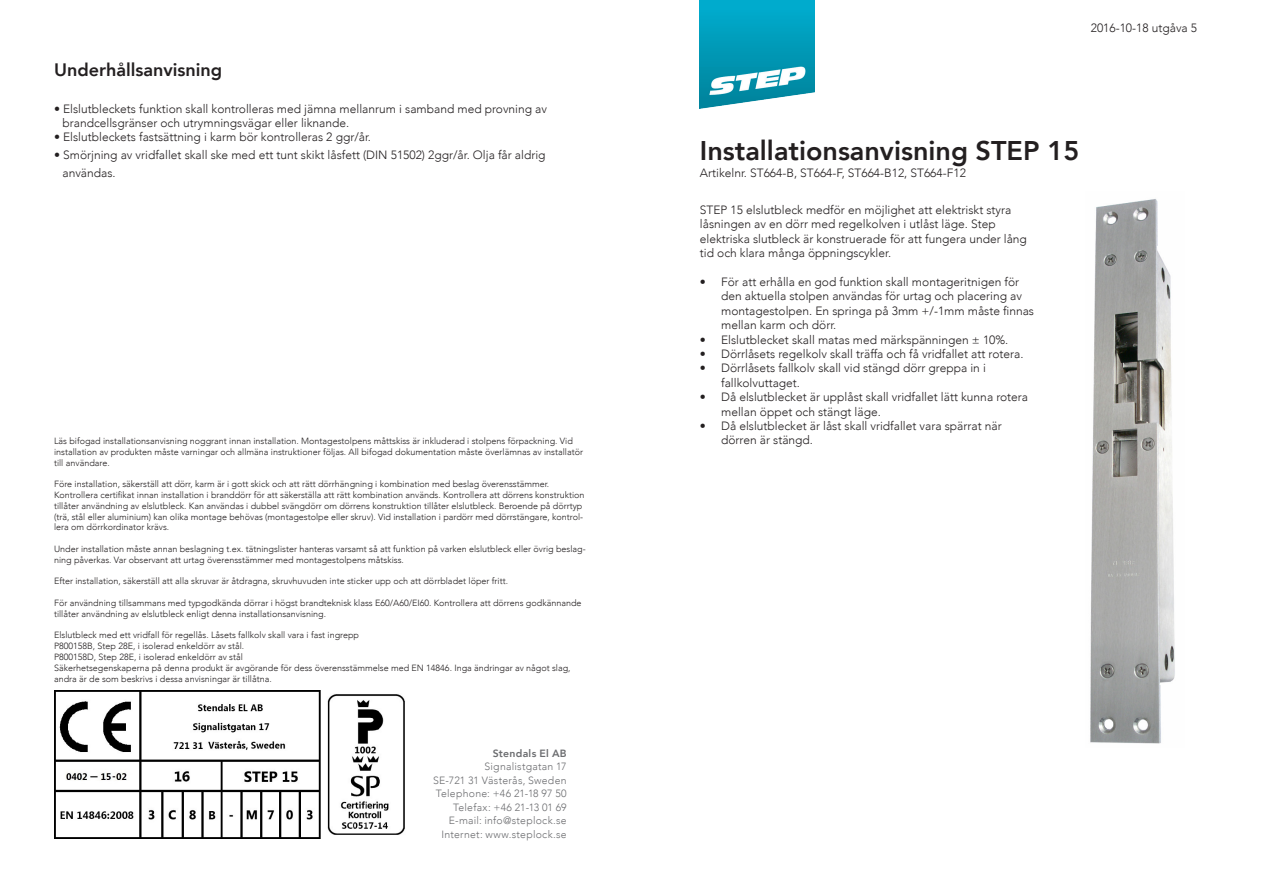
<style>
.page{position:relative;width:1263px;height:893px;background:#fff}
.page>*{position:absolute;margin:0;border:0;box-sizing:border-box;transform-origin:0 0}
.heading_1{font:800 27px "Avenir LT Com";color:#231f20}
.heading_2{font:800 18px "Avenir LT Com";color:#231f20}
.t1{font:300 12px/14.4px "Avenir LT Com";color:#231f20}
.Adresslimpa_text{font:300 10.5px/13.5px "Avenir LT Com";letter-spacing:.02em;color:#6c6d70;text-align:right}
.t2{font:300 9px/10.8px "Avenir LT Com";color:#231f20}
.s1{font-weight:800}
</style>
<div class="page">
<img style="left:1090px;top:199px;width:85px;height:545px">
<img style="left:700px;top:0;width:114px;height:108px">
<img style="left:54px;top:690px;width:351px;height:149px">
<p class="heading_2" style="left:54px;top:59px;width:170px">Underhållsanvisning</p>
<p class="t1" style="left:63px;top:101px;width:486px;text-indent:-9px">• Elslutbleckets funktion skall kontrolleras med jämna mellanrum i samband med provning av brandcellsgränser och utrymningsvägar eller liknande.</p>
<p class="t1" style="left:54px;top:130px;width:318px">• Elslutbleckets fastsättning i karm bör kontrolleras 2 ggr/år.</p>
<p class="t1" style="left:63px;top:146px;width:485px;line-height:18px;text-indent:-9px">• Smörjning av vridfallet skall ske med ett tunt skikt låsfett (DIN 51502) 2ggr/år. Olja får aldrig användas.</p>
<p class="t2" style="left:54px;top:435px;width:531px">Läs bifogad installationsanvisning noggrant innan installation. Montagestolpens måttskiss är inkluderad i stolpens förpackning. Vid installation av produkten måste varningar och allmäna instruktioner följas. All bifogad dokumentation måste överlämnas av installatör till användare.</p>
<p class="t2" style="left:54px;top:479px;width:497px">Före installation, säkerställ att dörr, karm är i gott skick och att rätt dörrhängning i kombination med beslag överensstämmer.</p>
<p class="t2" style="left:54px;top:489px;width:532px">Kontrollera certifikat innan installation i branddörr för att säkerställa att rätt kombination används. Kontrollera att dörrens konstruktion tillåter användning av elslutbleck. Kan användas i dubbel svängdörr om dörrens konstruktion tillåter elslutbleck. Beroende på dörrtyp (trä, stål eller aluminium) kan olika montage behövas (montagestolpe eller skruv). Vid installation i pardörr med dörrstängare, kontrol&shy;lera om dörrkordinator krävs.</p>
<p class="t2" style="left:54px;top:543px;width:533px">Under installation måste annan beslagning t.ex. tätningslister hanteras varsamt så att funktion på varken elslutbleck eller övrig beslag&shy;ning påverkas. Var observant att urtag överensstämmer med montagestolpens måtskiss.</p>
<p class="t2" style="left:54px;top:576px;width:455px">Efter installation, säkerställ att alla skruvar är åtdragna, skruvhuvuden inte sticker upp och att dörrbladet löper fritt.</p>
<p class="t2" style="left:54px;top:597px;width:529px">För användning tillsammans med typgodkända dörrar i högst brandteknisk klass E60/A60/EI60. Kontrollera att dörrens godkännande tillåter användning av elslutbleck enligt denna installationsanvisning.</p>
<p class="t2" style="left:54px;top:630px;width:307px">Elslutbleck med ett vridfall för regellås. Låsets fallkolv skall vara i fast ingrepp</p>
<p class="t2" style="left:54px;top:641px;width:192px">P800158B, Step 28E, i isolerad enkeldörr av stål.</p>
<p class="t2" style="left:54px;top:651px;width:190px">P800158D, Step 28E, i isolerad enkeldörr av stål</p>
<p class="t2" style="left:54px;top:662px;width:518px">Säkerhetsegenskaperna på denna produkt är avgörande för dess överensstämmelse med EN 14846. Inga ändringar av något slag, andra är de som beskrivs i dessa anvisningar är tillåtna.</p>
<p class="Adresslimpa_text" style="left:433px;top:746px;width:135px"><span class="s1">Stendals El AB<br></span>Signalistgatan 17<br>SE-721 31 Västerås, Sweden<br>Telephone: +46 21-18 97 50</p>
<p class="Adresslimpa_text" style="left:449px;top:800px;width:119px;text-align:center">Telefax: +46 21-13 01 69<br>E-mail: info@steplock.se</p>
<p class="Adresslimpa_text" style="left:441px;top:827px;width:127px">Internet: www.steplock.se</p>
<p class="t1" style="left:1091px;top:21px;width:108px">2016-10-18 utgåva 5</p>
<p class="heading_1" style="left:700px;top:134px;width:381px">Installationsanvisning STEP 15</p>
<p class="t1" style="left:700px;top:203px;width:328px">STEP 15 elslutbleck medför en möjlighet att elektriskt styra låsningen av en dörr med regelkolven i utlåst läge. Step elektriska slutbleck är konstruerade för att fungera under lång tid och klara många öppningscykler.</p>
<p class="t1" style="left:721px;top:275px;width:314px;text-indent:-21px">• För att erhålla en god funktion skall montageritnigen för den aktuella stolpen användas för urtag och placering av montagestolpen. En springa på 3mm +/-1mm måste finnas mellan karm och dörr.</p>
<p class="t1" style="left:700px;top:332px;width:310px">• Elslutblecket skall matas med märkspänningen ± 10%.</p>
<p class="t1" style="left:700px;top:347px;width:325px">• Dörrlåsets regelkolv skall träffa och få vridfallet att rotera.</p>
<p class="t1" style="left:721px;top:361px;width:266px;text-indent:-21px">• Dörrlåsets fallkolv skall vid stängd dörr greppa in i fallkolvuttaget.</p>
<p class="t1" style="left:721px;top:390px;width:308px;text-indent:-21px">• Då elslutblecket är upplåst skall vridfallet lätt kunna rotera mellan öppet och stängt läge.</p>
<p class="t1" style="left:721px;top:419px;width:282px;text-indent:-21px">• Då elslutblecket är låst skall vridfallet vara spärrat när dörren är stängd.</p>
<p class="t1" style="left:700px;top:166px;width:267px">Artikelnr. ST664-B, ST664-F, ST664-B12, ST664-F12</p>
</div>
